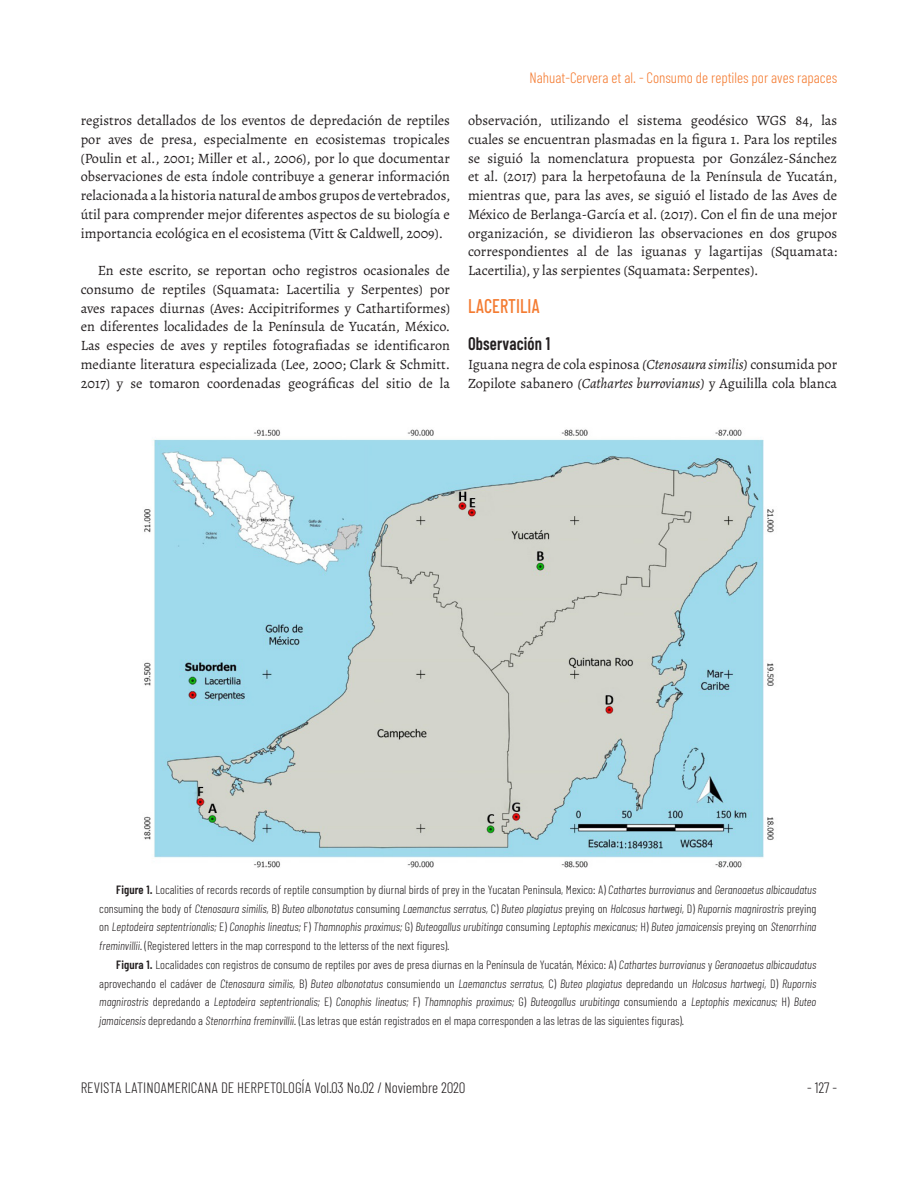
<style>
.page{position:relative;width:918px;height:1188px;background:#fff}
.page>*{position:absolute;margin:0;border:0;box-sizing:border-box;transform-origin:0 0}
._01-txt-Seccion{font:500 19.8px "Barlow Condensed";color:#f47b31;scale:.91 1}
._01-txt-Seccion-Sub{font:600 18.15px "Barlow Condensed";letter-spacing:.01em;color:#231f20;scale:.91 1}
.t1{font:300 15px "Barlow Condensed";color:#231f20}
.t2{font:300 15px "Barlow Condensed";color:#f47b31}
._02-txt_Artículo_1{font:14.25px/18.8px "Alegreya";color:#231f20;text-align:justify}
._02-txt_Artículo_2B{font:14.25px/18.8px "Alegreya";color:#231f20}
._02-txt_pie_de_Foto{font:italic 300 12px/18.8px "Barlow Condensed";color:#231f20;text-align:justify}
.s1{font-style:italic}
.s2{font-weight:600;font-style:normal}
.s3{font-style:normal}
</style>
<div class="page">
<img style="left:144px;top:429px;width:630px;height:439px">
<p class="_02-txt_Artículo_1" style="left:81px;top:111px;width:371px">registros detallados de los eventos de depredación de reptiles por aves de presa, especialmente en ecosistemas tropicales (Poulin et al., 2001; Miller et al., 2006), por lo que documentar observaciones de esta índole contribuye a generar información relacionada a la historia natural de ambos grupos de vertebrados, útil para comprender mejor diferentes aspectos de su biología e importancia ecológica en el ecosistema (Vitt &amp; Caldwell, 2009).</p>
<p class="_02-txt_Artículo_1" style="left:81px;top:261px;width:371px;text-indent:17px">En este escrito, se reportan ocho registros ocasionales de consumo de reptiles (Squamata: Lacertilia y Serpentes) por aves rapaces diurnas (Aves: Accipitriformes y Cathartiformes) en diferentes localidades de la Península de Yucatán, México.<br>Las especies de aves y reptiles fotografiadas se identificaron mediante literatura especializada (Lee, 2000; Clark &amp; Schmitt.<br>2017) y se tomaron coordenadas geográficas del sitio de la</p>
<p class="t2" style="left:530px;top:68px;width:309px">Nahuat-Cervera et al. - Consumo de reptiles por aves rapaces</p>
<p class="_02-txt_Artículo_1" style="left:468px;top:111px;width:371px">observación, utilizando el sistema geodésico WGS 84, las cuales se encuentran plasmadas en la figura 1. Para los reptiles se siguió la nomenclatura propuesta por González-Sánchez et al. (2017) para la herpetofauna de la Península de Yucatán, mientras que, para las aves, se siguió el listado de las Aves de México de Berlanga-García et al. (2017). Con el fin de una mejor organización, se dividieron las observaciones en dos grupos correspondientes al de las iguanas y lagartijas (Squamata:<br>Lacertilia), y las serpientes (Squamata: Serpentes).</p>
<p class="_01-txt-Seccion" style="left:468px;top:293px;width:80px">LACERTILIA</p>
<p class="_01-txt-Seccion-Sub" style="left:468px;top:332px;width:92px">Observación 1</p>
<p class="_02-txt_Artículo_2B" style="left:468px;top:355px;width:371px">Iguana negra de cola espinosa <span class="s1">(Ctenosaura similis)</span> consumida por<br>Zopilote sabanero <span class="s1">(Cathartes burrovianus)</span> y Aguililla cola blanca</p>
<p class="_02-txt_pie_de_Foto" style="left:99px;top:880px;width:719px;text-indent:17px"><span class="s2">Figure 1.</span> <span class="s3">Localities of records records of reptile consumption by diurnal birds of prey in the Yucatan Peninsula, Mexico: A)</span> Cathartes burrovianus <span class="s3">and</span> Geranoaetus albicaudatus <span class="s3">consuming the body of</span> Ctenosaura similis, <span class="s3">B)</span> Buteo albonotatus <span class="s3">consuming</span> Laemanctus serratus, <span class="s3">C)</span> Buteo plagiatus <span class="s3">preying on</span> Holcosus hartwegi, <span class="s3">D)</span> Rupornis magnirostris <span class="s3">preying on</span> Leptodeira septentrionalis; <span class="s3">E)</span> Conophis lineatus; <span class="s3">F)</span> Thamnophis proximus; <span class="s3">G)</span> Buteogallus urubitinga <span class="s3">consuming</span> Leptophis mexicanus; <span class="s3">H)</span> Buteo jamaicensis <span class="s3">preying on</span> Stenorrhina freminvillii. <span class="s3">(Registered letters in the map correspond to the letterss of the next figures).</span></p>
<p class="_02-txt_pie_de_Foto" style="left:99px;top:955px;width:719px;text-indent:17px"><span class="s2">Figura 1.</span> <span class="s3">Localidades con registros de consumo de reptiles por aves de presa diurnas en la Península de Yucatán, México: A)</span> Cathartes burrovianus <span class="s3">y</span> Geranoaetus albicaudatus <span class="s3">aprovechando el cadáver de</span> Ctenosaura similis, <span class="s3">B)</span> Buteo albonotatus <span class="s3">consumiendo un</span> Laemanctus serratus, <span class="s3">C)</span> Buteo plagiatus <span class="s3">depredando un</span> Holcosus hartwegi, <span class="s3">D)</span> Rupornis magnirostris <span class="s3">depredando a</span> Leptodeira septentrionalis; <span class="s3">E)</span> Conophis lineatus; <span class="s3">F)</span> Thamnophis proximus; <span class="s3">G)</span> Buteogallus urubitinga <span class="s3">consumiendo a</span> Leptophis mexicanus; <span class="s3">H)</span> Buteo jamaicensis <span class="s3">depredando a</span> Stenorrhina freminvillii. <span class="s3">(Las letras que están registrados en el mapa corresponden a las letras de las siguientes figuras).</span></p>
<p class="t1" style="left:81px;top:1079px;width:386px">REVISTA LATINOAMERICANA DE HERPETOLOGÍA Vol.03 No.02 / Noviembre 2020</p>
<p class="t1" style="left:807px;top:1079px;width:32px">- 127 -</p>
</div>
